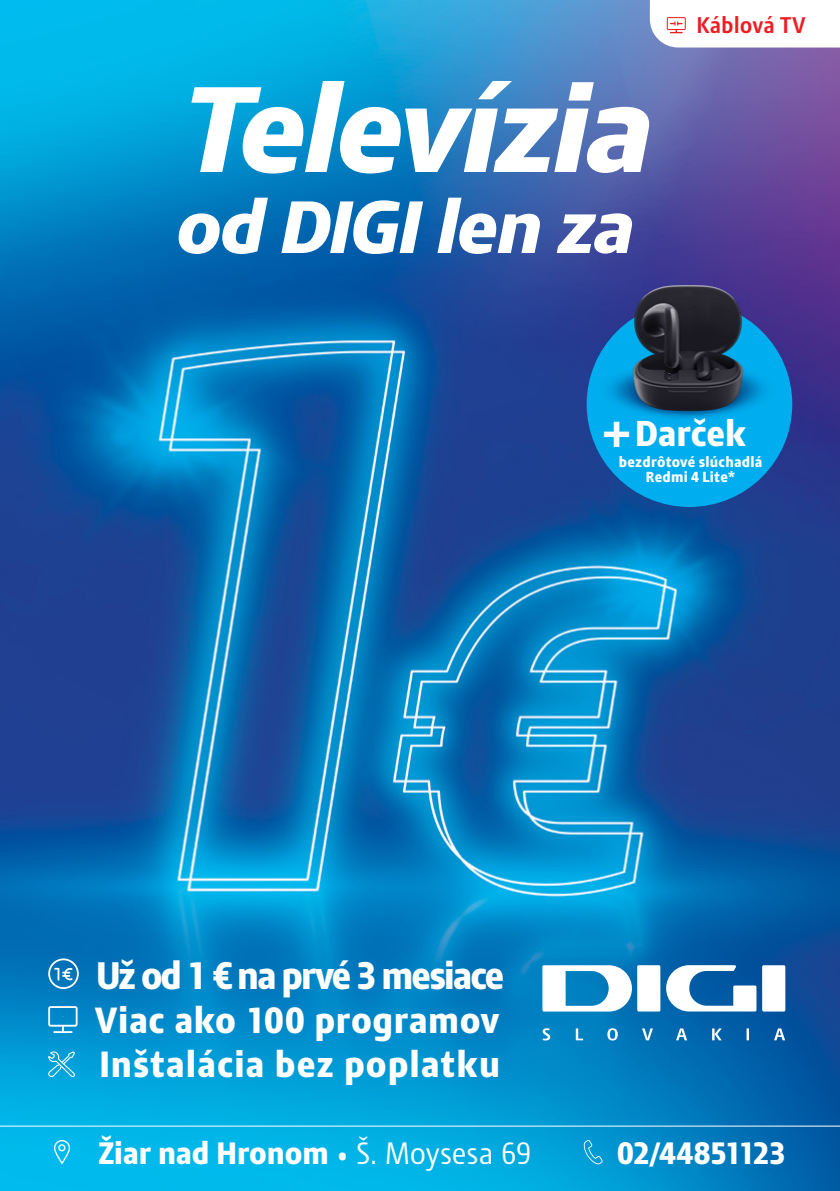
<style>
.page{position:relative;width:840px;height:1191px;background:#fff}
.page>*{position:absolute;margin:0;border:0;box-sizing:border-box;transform-origin:0 0}
.t1{font:italic 800 117.8px "Modena";letter-spacing:-.04em;color:#fff;scale:1.11 1}
.t2{font:italic 800 71.6px "Modena";letter-spacing:-.03em;color:#fff;scale:1.11 1}
.t3{font:800 37.2px "Modena";letter-spacing:-.055em;color:#fff}
.t4{font:800 35.2px/44px "Modena";letter-spacing:.025em;color:#fff}
.t5{font:800 34.8px "Modena";letter-spacing:-.005em;color:#fff}
.t6{font:800 30px "Modena";letter-spacing:-.005em;color:#fff}
.t7{font:800 30px "Modena";letter-spacing:-.025em;color:#fff}
.t8{font:700 22px "Modena";color:#ed1d24}
.t9{font:800 14.2px/14.8px "Modena";letter-spacing:.015em;color:#fff;text-align:center}
.s1{font-size:48.6px}
.s2{font-weight:400;font-size:27px}
.s3{font-weight:400}
</style>
<div class="page">
<img style="left:0;top:0;width:839px;height:1191px">
<svg style="left:48px;top:958px;width:31px;height:31px"></svg>
<svg style="left:54px;top:1026px;width:18px;height:7px"></svg>
<div style="left:48px;top:1006px;width:29px;height:20px;border:2px solid #fff"></div>
<svg style="left:48px;top:1051px;width:27px;height:26px"></svg>
<svg style="left:542px;top:965px;width:242px;height:75px"></svg>
<div style="left:586px;top:301px;width:205px;height:206px;background:#00aeef;border-radius:50%"></div>
<img style="left:596px;top:272px;width:185px;height:146px">
<hr style="left:0;top:1125px;width:839px;height:1px;background:#fff">
<svg style="left:649px;top:0;width:190px;height:48px"></svg>
<div style="left:54px;top:1140px;width:16px;height:23px;border:1px solid #fff;border-radius:7px"></div>
<div style="left:58px;top:1144px;width:7px;height:7px;border:1px solid #fff;border-radius:50%"></div>
<svg style="left:583px;top:1140px;width:19px;height:24px"></svg>
<h1 class="t1" style="left:185px;top:56px;width:426px">Televízia</h1>
<h2 class="t2" style="left:177px;top:183px;width:414px">od DIGI len za</h2>
<p class="t8" style="left:696px;top:12px;width:111px">Káblová TV</p>
<p class="t5" style="left:602px;top:412px;width:144px"><span class="s1">+</span>Darček</p>
<p class="t9" style="left:618px;top:454px;width:145px">bezdrôtové slúchadlá<br>Redmi 4 Lite*</p>
<p class="t3" style="left:96px;top:952px;width:410px">Už od 1 € na prvé 3 mesiace</p>
<p class="t4" style="left:95px;top:998px;width:406px">Viac ako 100 programov<br>Inštalácia bez poplatku</p>
<p class="t6" style="left:98px;top:1135px;width:435px">Žiar nad Hronom <span class="s2">•</span> <span class="s3">Š. Moysesa 69</span></p>
<p class="t7" style="left:617px;top:1135px;width:170px">02/44851123</p>
</div>
